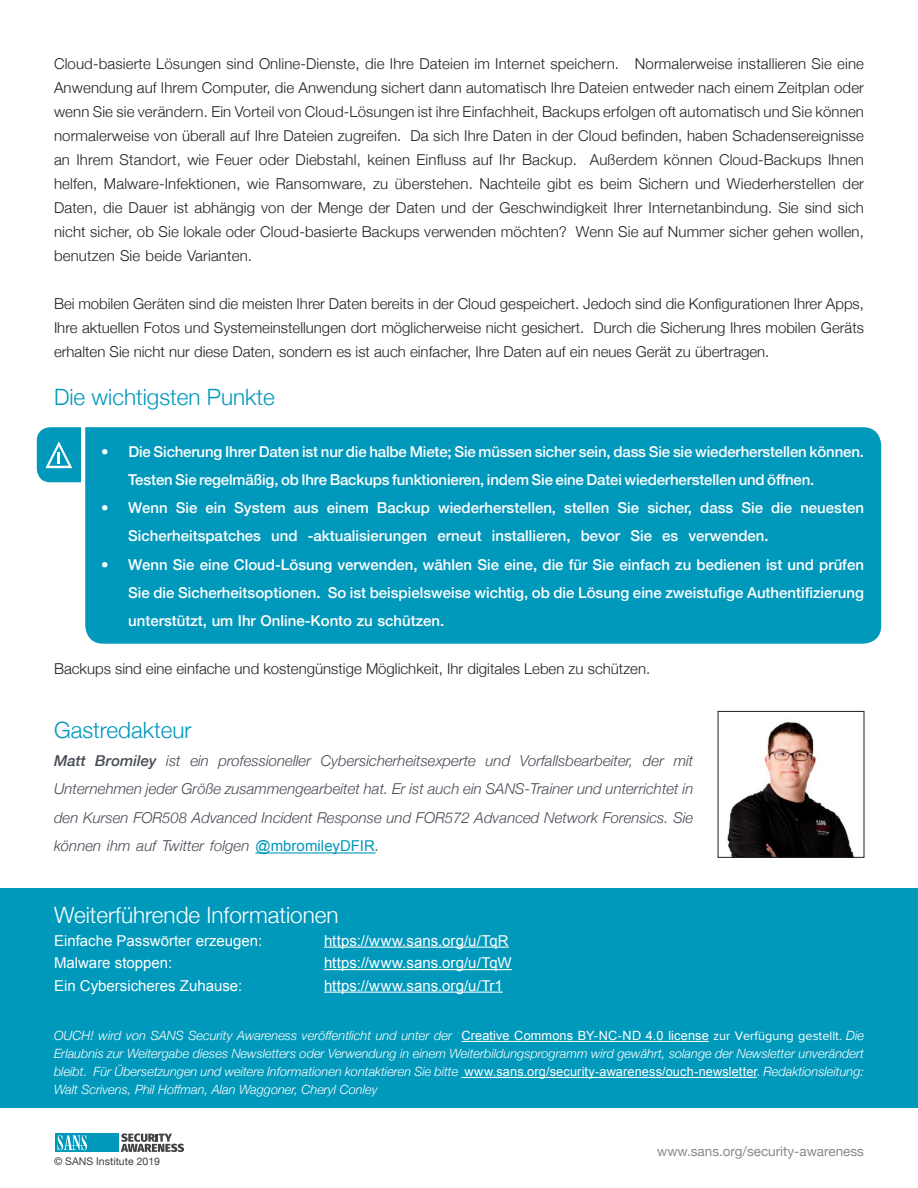
<style>
.page{position:relative;width:918px;height:1188px;background:#fff}
.page>*{position:absolute;margin:0;border:0;box-sizing:border-box;transform-origin:0 0}
.MainText{font:300 22.5px "Helvetica Neue";color:#0098bb}
.t1{font:300 22.5px "Helvetica Neue";color:#fff}
.MainText-2{font:300 15px/24px "Helvetica Neue";letter-spacing:.01em;color:#231f20}
.t2{font:500 15px/28.2px "Helvetica Neue";color:#fff}
.MainText-3{font:italic 300 15px/28.5px "Helvetica Neue";color:#464b54}
.t3{font:15px "Arial";color:#fff}
.MainText-4{font:italic 500 15px "Helvetica Neue";color:#464b54}
.t4{font:13.5px "Helvetica Neue";color:#868a8e}
.MainText-5{font:italic 300 12.75px "Helvetica Neue";color:#fff}
.MainText-6{font:12.75px "Arial";letter-spacing:.01em;color:#fff}
.t5{font:10.5px "Helvetica Neue";color:#413f41}
.s1{font-weight:500}
.s2{font-family:"Arial";font-weight:400;font-style:normal;color:#0098bb}
.s3{font-family:"Helvetica Neue";font-weight:300}
.s4{font-family:"Helvetica Neue";font-weight:300;font-style:italic}
.s5{font-family:"Proxima Nova"}
</style>
<div class="page">
<div style="left:85px;top:427px;width:796px;height:217px;background:#0098bb"></div>
<svg style="left:37px;top:427px;width:44px;height:55px;background:#1da3c2"></svg>
<div style="left:0;top:889px;width:918px;height:219px;background:#0099bc"></div>
<hr style="left:324px;top:947px;width:185px;height:1px;background:#fff">
<hr style="left:324px;top:969px;width:188px;height:1px;background:#fff">
<hr style="left:324px;top:992px;width:179px;height:1px;background:#fff">
<svg style="left:121px;top:1133px;width:63px;height:19px"></svg>
<div style="left:56px;top:1133px;width:63px;height:19px;background:#0098bb"></div>
<svg style="left:58px;top:1135px;width:29px;height:15px"></svg>
<hr style="left:255px;top:852px;width:121px;height:2px;background:#0098bb">
<img style="left:727px;top:721px;width:127px;height:135px">
<div style="left:718px;top:711px;width:146px;height:147px;border:1px solid #231f20"></div>
<hr style="left:462px;top:1041px;width:247px;height:1px;background:#fff">
<hr style="left:461px;top:1077px;width:296px;height:1px;background:#fff">
<p class="MainText-2" style="left:54px;top:50px;width:567px">Cloud-basierte Lösungen sind Online-Dienste, die Ihre Dateien im Internet speichern.</p>
<p class="MainText-2" style="left:54px;top:74px;width:812px">Anwendung auf Ihrem Computer, die Anwendung sichert dann automatisch Ihre Dateien entweder nach einem Zeitplan oder</p>
<p class="MainText-2" style="left:54px;top:98px;width:812px">wenn Sie sie verändern. Ein Vorteil von Cloud-Lösungen ist ihre Einfachheit, Backups erfolgen oft automatisch und Sie können</p>
<p class="MainText-2" style="left:410px;top:122px;width:455px">Da sich Ihre Daten in der Cloud befinden, haben Schadensereignisse</p>
<p class="MainText-2" style="left:635px;top:50px;width:231px">Normalerweise installieren Sie eine</p>
<p class="MainText-2" style="left:54px;top:122px;width:349px">normalerweise von überall auf Ihre Dateien zugreifen.</p>
<p class="MainText-2" style="left:54px;top:146px;width:524px">an Ihrem Standort, wie Feuer oder Diebstahl, keinen Einfluss auf Ihr Backup.</p>
<p class="MainText-2" style="left:54px;top:170px;width:812px">helfen, Malware-Infektionen, wie Ransomware, zu überstehen. Nachteile gibt es beim Sichern und Wiederherstellen der</p>
<p class="MainText-2" style="left:54px;top:194px;width:812px">Daten, die Dauer ist abhängig von der Menge der Daten und der Geschwindigkeit Ihrer Internetanbindung. Sie sind sich</p>
<p class="MainText-2" style="left:576px;top:218px;width:290px">Wenn Sie auf Nummer sicher gehen wollen,</p>
<p class="MainText-2" style="left:590px;top:146px;width:276px">Außerdem können Cloud-Backups Ihnen</p>
<p class="MainText-2" style="left:54px;top:218px;width:514px">nicht sicher, ob Sie lokale oder Cloud-basierte Backups verwenden möchten? benutzen Sie beide Varianten.</p>
<p class="MainText-2" style="left:54px;top:290px;width:812px;text-align:right">Bei mobilen Geräten sind die meisten Ihrer Daten bereits in der Cloud gespeichert. Jedoch sind die Konfigurationen Ihrer Apps,<br>Durch die Sicherung Ihres mobilen Geräts</p>
<p class="MainText-2" style="left:54px;top:314px;width:717px">Ihre aktuellen Fotos und Systemeinstellungen dort möglicherweise nicht gesichert.<br>erhalten Sie nicht nur diese Daten, sondern es ist auch einfacher, Ihre Daten auf ein neues Gerät zu übertragen.</p>
<p class="MainText" style="left:54px;top:378px;width:222px">Die wichtigsten Punkte</p>
<p class="t2" style="left:128px;top:436px;width:737px">Die Sicherung Ihrer Daten ist nur die halbe Miete; Sie müssen sicher sein, dass Sie sie wiederherstellen können.</p>
<p class="t2" style="left:101px;top:436px;width:9px">•</p>
<p class="t2" style="left:101px;top:492px;width:9px">•</p>
<p class="t2" style="left:101px;top:549px;width:9px">•</p>
<p class="t2" style="left:128px;top:464px;width:688px">Testen Sie regelmäßig, ob Ihre Backups funktionieren, indem Sie eine Datei wiederherstellen und öffnen.</p>
<p class="t2" style="left:800px;top:492px;width:65px">neuesten</p>
<p class="t2" style="left:176px;top:492px;width:23px">Sie</p>
<p class="t2" style="left:234px;top:492px;width:53px">System</p>
<p class="t2" style="left:618px;top:492px;width:23px">Sie</p>
<p class="t2" style="left:741px;top:492px;width:23px">Sie</p>
<p class="t2" style="left:128px;top:492px;width:41px">Wenn</p>
<p class="t2" style="left:206px;top:492px;width:22px">ein</p>
<p class="t2" style="left:327px;top:492px;width:43px">einem</p>
<p class="t2" style="left:377px;top:492px;width:55px">Backup</p>
<p class="t2" style="left:438px;top:492px;width:120px">wiederherstellen,</p>
<p class="t2" style="left:564px;top:492px;width:47px">stellen</p>
<p class="t2" style="left:647px;top:492px;width:46px">sicher,</p>
<p class="t2" style="left:700px;top:492px;width:35px">dass</p>
<p class="t2" style="left:771px;top:492px;width:23px">die</p>
<p class="t2" style="left:294px;top:492px;width:26px">aus</p>
<p class="t2" style="left:128px;top:521px;width:134px">Sicherheitspatches</p>
<p class="t2" style="left:128px;top:549px;width:737px">Wenn Sie eine Cloud-Lösung verwenden, wählen Sie eine, die für Sie einfach zu bedienen ist und prüfen</p>
<p class="t2" style="left:630px;top:521px;width:23px">Sie</p>
<p class="t2" style="left:271px;top:521px;width:28px">und</p>
<p class="t2" style="left:308px;top:521px;width:121px">-aktualisierungen</p>
<p class="t2" style="left:492px;top:521px;width:80px">installieren,</p>
<p class="t2" style="left:581px;top:521px;width:41px">bevor</p>
<p class="t2" style="left:688px;top:521px;width:82px">verwenden.</p>
<p class="t2" style="left:437px;top:521px;width:46px">erneut</p>
<p class="t2" style="left:662px;top:521px;width:18px">es</p>
<p class="t2" style="left:128px;top:577px;width:318px">Sie die Sicherheitsoptionen.<br>unterstützt, um Ihr Online-Konto zu schützen.</p>
<p class="MainText-2" style="left:54px;top:655px;width:598px">Backups sind eine einfache und kostengünstige Möglichkeit, Ihr digitales Leben zu schützen.</p>
<p class="t2" style="left:328px;top:577px;width:538px">So ist beispielsweise wichtig, ob die Lösung eine zweistufige Authentifizierung</p>
<p class="MainText" style="left:54px;top:712px;width:139px">Gastredakteur</p>
<p class="MainText-3" style="left:321px;top:745px;width:157px">Cybersicherheitsexperte</p>
<p class="MainText-3" style="left:54px;top:745px;width:641px"><span class="s1">Matt<br></span>Unternehmen jeder Größe zusammengearbeitet hat. Er ist auch ein SANS-Trainer und unterrichtet in den Kursen FOR508 Advanced Incident Response und FOR572 Advanced Network Forensics. Sie können ihm auf Twitter folgen <span class="s2">@mbromileyDFIR</span>.</p>
<p class="MainText-4" style="left:95px;top:748px;width:63px">Bromiley</p>
<p class="MainText-3" style="left:166px;top:745px;width:16px">ist</p>
<p class="MainText-3" style="left:190px;top:745px;width:20px">ein</p>
<p class="MainText-3" style="left:219px;top:745px;width:94px">professioneller</p>
<p class="MainText-3" style="left:486px;top:745px;width:26px">und</p>
<p class="MainText-3" style="left:520px;top:745px;width:115px">Vorfallsbearbeiter,</p>
<p class="MainText-3" style="left:643px;top:745px;width:23px">der</p>
<p class="MainText-3" style="left:674px;top:745px;width:21px">mit</p>
<p class="t1" style="left:54px;top:897px;width:286px">Weiterführende Informationen</p>
<p class="t3" style="left:324px;top:930px;width:186px">https://www.sans.org /u/ TqR</p>
<p class="t3" style="left:54px;top:930px;width:210px">Einfache Passwörter erzeugen:</p>
<p class="t3" style="left:54px;top:953px;width:120px">Malware stoppen:</p>
<p class="t3" style="left:54px;top:975px;width:190px">Ein Cybersicheres Zuhause:</p>
<p class="t3" style="left:324px;top:953px;width:189px">https://www.sans.org /u/ TqW</p>
<p class="t3" style="left:324px;top:975px;width:180px">https://www.sans.org /u/ Tr1</p>
<p class="MainText-5" style="left:54px;top:1025px;width:400px">OUCH! wird von SANS Security Awareness veröffentlicht und unter der</p>
<p class="MainText-5" style="left:54px;top:1043px;width:811px">Erlaubnis zur Weitergabe dieses Newsletters oder Verwendung in einem Weiterbildungsprogramm wird gewährt, solange der Newsletter unverändert</p>
<p class="MainText-6" style="left:465px;top:1063px;width:401px">www.sans.org/security-awareness/ouch-newsletter<span class="s3">.</span> <span class="s4">Redaktionsleitung:</span></p>
<p class="MainText-6" style="left:462px;top:1027px;width:404px">Creative Commons BY-NC-ND 4.0 license <span class="s5">zur Verfügung gestellt.</span> <span class="s4">Die</span></p>
<p class="MainText-5" style="left:94px;top:1061px;width:366px">Für Übersetzungen und weitere Informationen kontaktieren Sie bitte</p>
<p class="MainText-5" style="left:54px;top:1061px;width:35px">bleibt.</p>
<p class="MainText-5" style="left:54px;top:1079px;width:325px">Walt Scrivens, Phil Hoffman, Alan Waggoner, Cheryl Conley</p>
<p class="t5" style="left:54px;top:1154px;width:108px">© SANS Institute 2019</p>
<p class="t4" style="left:657px;top:1142px;width:208px">www.sans.org/security-awareness</p>
</div>
